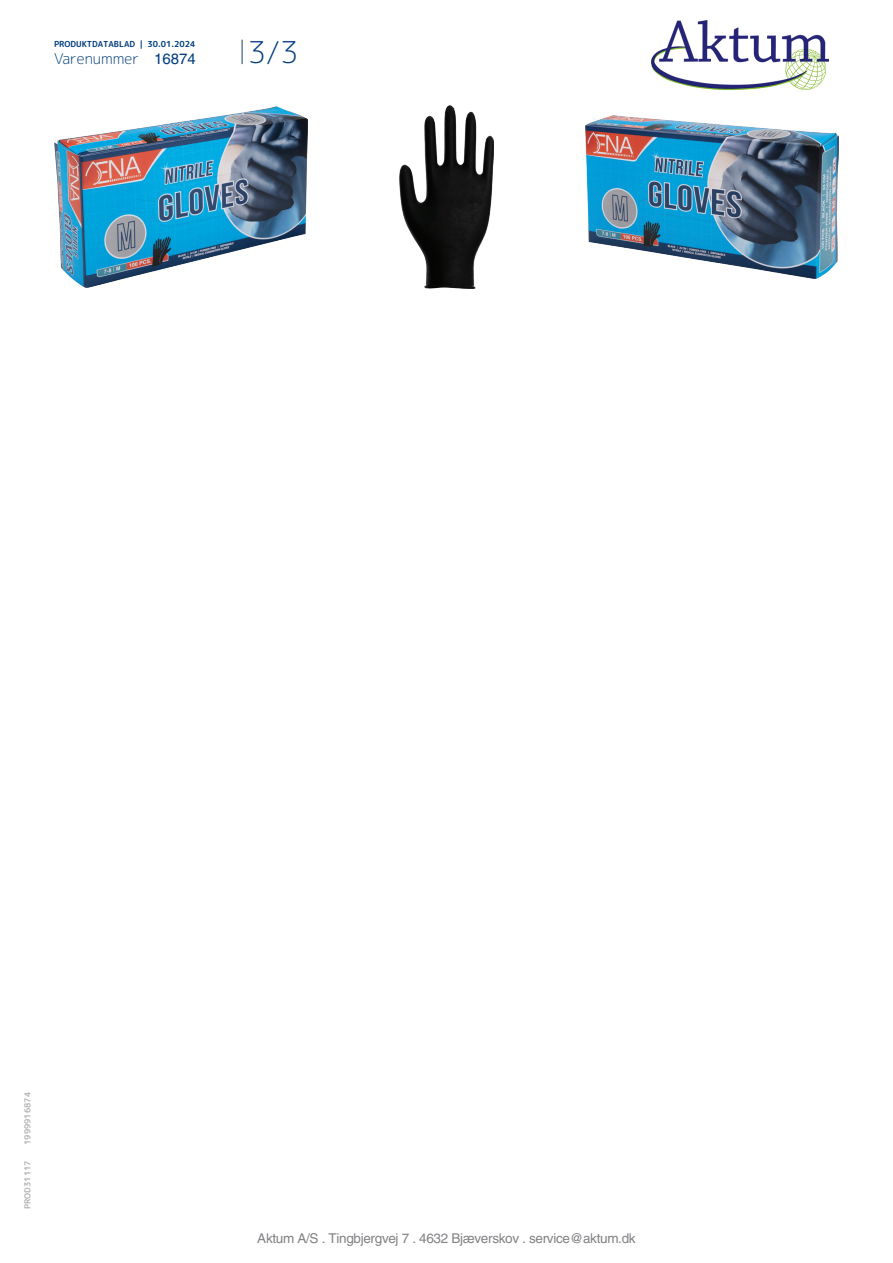
<style>
.page{position:relative;width:893px;height:1263px;background:#fff}
.page>*{position:absolute;margin:0;border:0;box-sizing:border-box;transform-origin:0 0}
.t1{font:300 30px "Rounded Mplus 1 c";color:#013d7d}
.t2{font:300 15px "Rounded Mplus 1 c";color:#013d7d}
.t3{font:13.5px "Helvetica";letter-spacing:-.025em;color:#808285}
.t4{font:700 8.25px "Rounded Mplus 1 c";color:#013d7d}
.t5{font:700 8.25px "Rounded Mplus 1 c";color:#b2b3b7}
.s1{font-family:"Helvetica";font-weight:400}
</style>
<div class="page">
<svg style="left:242px;top:40px;width:1px;height:24px"></svg>
<img style="left:54px;top:106px;width:253px;height:181px">
<img style="left:400px;top:106px;width:93px;height:182px">
<img style="left:586px;top:116px;width:253px;height:162px">
<img style="left:652px;top:21px;width:176px;height:69px">
<p class="t4" style="left:54px;top:38px;width:143px">PRODUKTDATABLAD | 30.01.2024</p>
<p class="t2" style="left:54px;top:48px;width:143px">Varenummer <span class="s1">16874</span></p>
<h1 class="t1" style="left:248px;top:31px;width:52px">3/3</h1>
<p class="t5" style="left:22px;top:1145px;width:54px;rotate:-90deg">1999916874</p>
<p class="t5" style="left:22px;top:1209px;width:50px;rotate:-90deg">PROD31117</p>
<p class="t3" style="left:257px;top:1230px;width:380px">Aktum A/S . Tingbjergvej 7 . 4632 Bjæverskov . service@aktum.dk</p>
</div>
